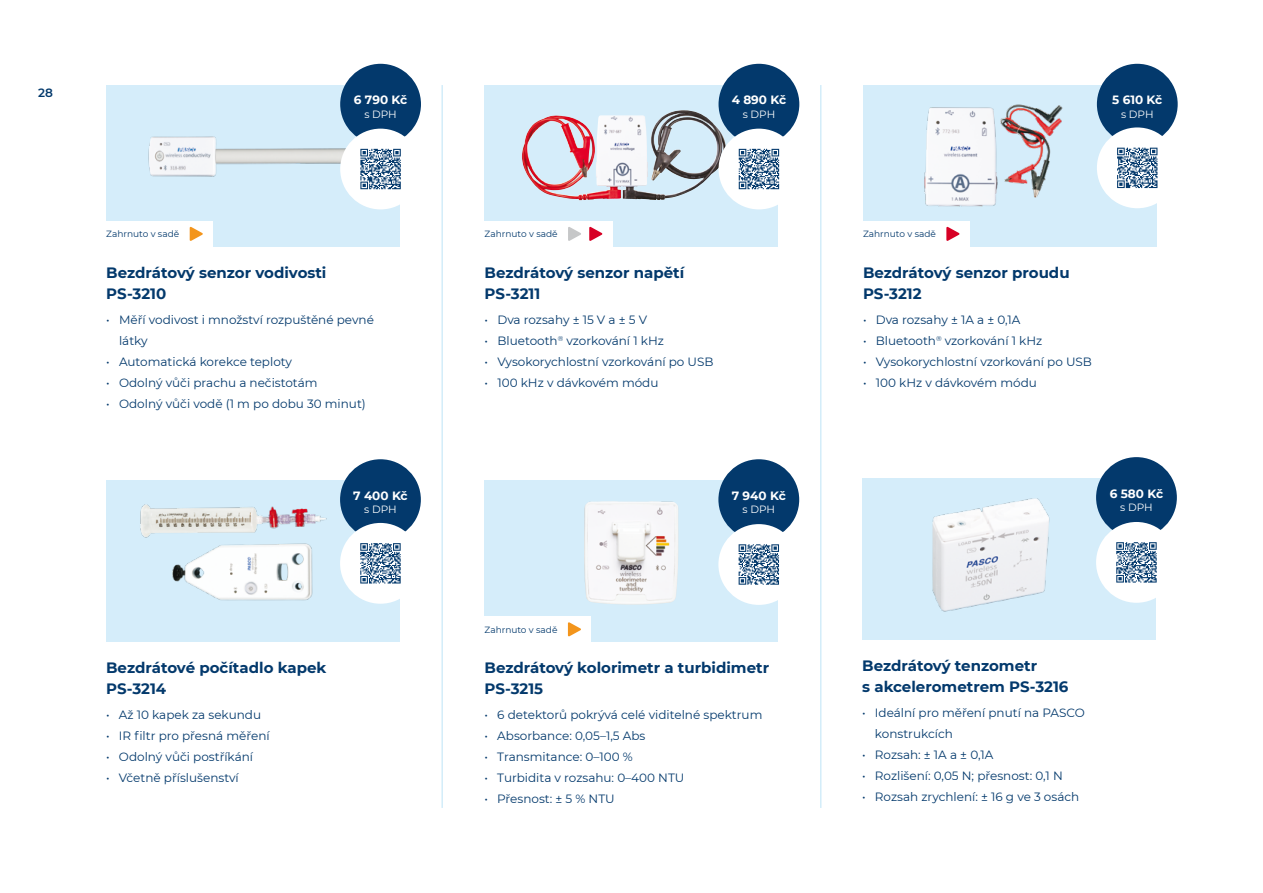
<style>
.page{position:relative;width:1263px;height:893px;background:#fff}
.page>*{position:absolute;margin:0;border:0;box-sizing:border-box;transform-origin:0 0}
.t1{font:700 15px/21px "Montserrat";color:#03396c}
.t2{font:12px/21px "Montserrat";color:#03396c}
.t3{font:700 12px "Montserrat";color:#fff}
.t4{font:600 12px "Montserrat";color:#03396c}
.t5{font:10.5px "Montserrat";letter-spacing:-.005em;color:#fff}
.t6{font:9px "Montserrat";color:#03396c}
</style>
<div class="page">
<hr style="left:820px;top:85px;width:1px;height:723px;background:#bde4f7">
<hr style="left:442px;top:85px;width:1px;height:723px;background:#bde4f7">
<div style="left:106px;top:85px;width:294px;height:162px;background:#d5edfa"></div>
<img style="left:148px;top:136px;width:208px;height:50px">
<div style="left:106px;top:221px;width:107px;height:26px;background:#fff"></div>
<svg style="left:190px;top:227px;width:13px;height:14px"></svg>
<div style="left:340px;top:64px;width:81px;height:81px;background:#03396c;border-radius:50%"></div>
<div style="left:340px;top:129px;width:81px;height:80px;background:#fff;border-radius:50%"></div>
<svg style="left:360px;top:149px;width:41px;height:40px"></svg>
<div style="left:485px;top:85px;width:293px;height:162px;background:#d5edfa"></div>
<img style="left:551px;top:111px;width:153px;height:85px">
<div style="left:485px;top:221px;width:128px;height:26px;background:#fff"></div>
<svg style="left:589px;top:227px;width:13px;height:14px"></svg>
<svg style="left:568px;top:227px;width:13px;height:14px"></svg>
<div style="left:718px;top:64px;width:81px;height:81px;background:#03396c;border-radius:50%"></div>
<div style="left:718px;top:129px;width:81px;height:80px;background:#fff;border-radius:50%"></div>
<svg style="left:739px;top:149px;width:40px;height:40px"></svg>
<div style="left:863px;top:85px;width:293px;height:162px;background:#d5edfa"></div>
<img style="left:924px;top:104px;width:139px;height:103px">
<div style="left:863px;top:221px;width:107px;height:26px;background:#fff"></div>
<div style="left:1097px;top:64px;width:81px;height:81px;background:#03396c;border-radius:50%"></div>
<div style="left:1097px;top:127px;width:81px;height:81px;background:#fff;border-radius:50%"></div>
<svg style="left:1117px;top:148px;width:40px;height:40px;background:#7c98b2"></svg>
<div style="left:106px;top:480px;width:294px;height:162px;background:#d5edfa"></div>
<img style="left:140px;top:504px;width:187px;height:97px">
<div style="left:340px;top:459px;width:81px;height:81px;background:#03396c;border-radius:50%"></div>
<div style="left:340px;top:523px;width:81px;height:81px;background:#fff;border-radius:50%"></div>
<svg style="left:360px;top:543px;width:41px;height:40px;background:#809bb4"></svg>
<div style="left:484px;top:480px;width:294px;height:162px;background:#d5edfa"></div>
<img style="left:584px;top:501px;width:94px;height:104px">
<div style="left:484px;top:617px;width:107px;height:25px;background:#fff"></div>
<svg style="left:568px;top:622px;width:13px;height:14px"></svg>
<div style="left:718px;top:459px;width:81px;height:81px;background:#03396c;border-radius:50%"></div>
<div style="left:718px;top:524px;width:81px;height:81px;background:#fff;border-radius:50%"></div>
<svg style="left:739px;top:544px;width:40px;height:41px"></svg>
<svg style="left:946px;top:227px;width:13px;height:14px"></svg>
<div style="left:862px;top:478px;width:293px;height:162px;background:#d5edfa"></div>
<img style="left:932px;top:498px;width:118px;height:114px">
<div style="left:1096px;top:457px;width:81px;height:81px;background:#03396c;border-radius:50%"></div>
<div style="left:1096px;top:522px;width:81px;height:81px;background:#fff;border-radius:50%"></div>
<svg style="left:1116px;top:542px;width:41px;height:41px;background:#809bb4"></svg>
<p class="t4" style="left:38px;top:84px;width:16px">28</p>
<p class="t6" style="left:106px;top:228px;width:74px">Zahrnuto v sadě</p>
<p class="t3" style="left:354px;top:92px;width:55px">6 790 Kč</p>
<p class="t5" style="left:364px;top:107px;width:34px">s DPH</p>
<p class="t1" style="left:106px;top:261px;width:222px">Bezdrátový senzor vodivosti<br>PS-3210</p>
<p class="t2" style="left:119px;top:309px;width:256px;text-indent:-13px">• Měří vodivost i množství rozpuštěné pevné látky</p>
<p class="t2" style="left:106px;top:351px;width:187px">• Automatická korekce teploty</p>
<p class="t2" style="left:106px;top:372px;width:213px">• Odolný vůči prachu a nečistotám</p>
<p class="t2" style="left:106px;top:393px;width:261px">• Odolný vůči vodě (1 m po dobu 30 minut)</p>
<p class="t3" style="left:353px;top:487px;width:56px">7 400 Kč</p>
<p class="t5" style="left:364px;top:502px;width:34px">s DPH</p>
<p class="t1" style="left:106px;top:656px;width:222px">Bezdrátové počítadlo kapek<br>PS-3214</p>
<p class="t2" style="left:106px;top:704px;width:156px">• Až 10 kapek za sekundu</p>
<p class="t2" style="left:106px;top:725px;width:165px">• IR filtr pro přesná měření</p>
<p class="t2" style="left:106px;top:746px;width:148px">• Odolný vůči postříkání</p>
<p class="t2" style="left:106px;top:767px;width:134px">• Včetně příslušenství</p>
<p class="t3" style="left:732px;top:92px;width:56px">4 890 Kč</p>
<p class="t5" style="left:743px;top:107px;width:34px">s DPH</p>
<p class="t3" style="left:1112px;top:92px;width:52px">5 610 Kč</p>
<p class="t5" style="left:1121px;top:107px;width:34px">s DPH</p>
<p class="t6" style="left:485px;top:228px;width:74px">Zahrnuto v sadě</p>
<p class="t6" style="left:863px;top:228px;width:74px">Zahrnuto v sadě</p>
<p class="t1" style="left:485px;top:261px;width:201px">Bezdrátový senzor napětí<br>PS-3211</p>
<p class="t2" style="left:485px;top:309px;width:164px">• Dva rozsahy ± 15 V a ± 5 V</p>
<p class="t2" style="left:485px;top:330px;width:181px">• Bluetooth<sup>®</sup> vzorkování 1 kHz</p>
<p class="t2" style="left:485px;top:351px;width:230px">• Vysokorychlostní vzorkování po USB</p>
<p class="t2" style="left:485px;top:372px;width:175px">• 100 kHz v dávkovém módu</p>
<p class="t1" style="left:863px;top:261px;width:208px">Bezdrátový senzor proudu<br>PS-3212</p>
<p class="t2" style="left:863px;top:309px;width:159px">• Dva rozsahy ± 1A a ± 0,1A</p>
<p class="t2" style="left:863px;top:330px;width:181px">• Bluetooth<sup>®</sup> vzorkování 1 kHz</p>
<p class="t2" style="left:863px;top:351px;width:230px">• Vysokorychlostní vzorkování po USB</p>
<p class="t2" style="left:863px;top:372px;width:175px">• 100 kHz v dávkovém módu</p>
<p class="t3" style="left:732px;top:487px;width:55px">7 940 Kč</p>
<p class="t5" style="left:742px;top:502px;width:34px">s DPH</p>
<p class="t3" style="left:1110px;top:485px;width:55px">6 580 Kč</p>
<p class="t5" style="left:1120px;top:500px;width:34px">s DPH</p>
<p class="t6" style="left:484px;top:623px;width:74px">Zahrnuto v sadě</p>
<p class="t1" style="left:484px;top:656px;width:286px">Bezdrátový kolorimetr a turbidimetr<br>PS-3215</p>
<p class="t2" style="left:484px;top:704px;width:279px">• 6 detektorů pokrývá celé viditelné spektrum</p>
<p class="t2" style="left:484px;top:725px;width:162px">• Absorbance: 0,05–1,5 Abs</p>
<p class="t2" style="left:484px;top:746px;width:150px">• Transmitance: 0–100 %</p>
<p class="t2" style="left:484px;top:767px;width:201px">• Turbidita v rozsahu: 0–400 NTU</p>
<p class="t2" style="left:484px;top:788px;width:132px">• Přesnost: ± 5 % NTU</p>
<p class="t1" style="left:862px;top:654px;width:208px">Bezdrátový tenzometr<br>s akcelerometrem PS-3216</p>
<p class="t2" style="left:875px;top:702px;width:211px;text-indent:-13px">• Ideální pro měření pnutí na PASCO konstrukcích</p>
<p class="t2" style="left:862px;top:744px;width:133px">• Rozsah: ± 1A a ± 0,1A</p>
<p class="t2" style="left:862px;top:765px;width:202px">• Rozlišení: 0,05 N; přesnost: 0,1 N</p>
<p class="t2" style="left:862px;top:786px;width:219px">• Rozsah zrychlení: ± 16 g ve 3 osách</p>
</div>
